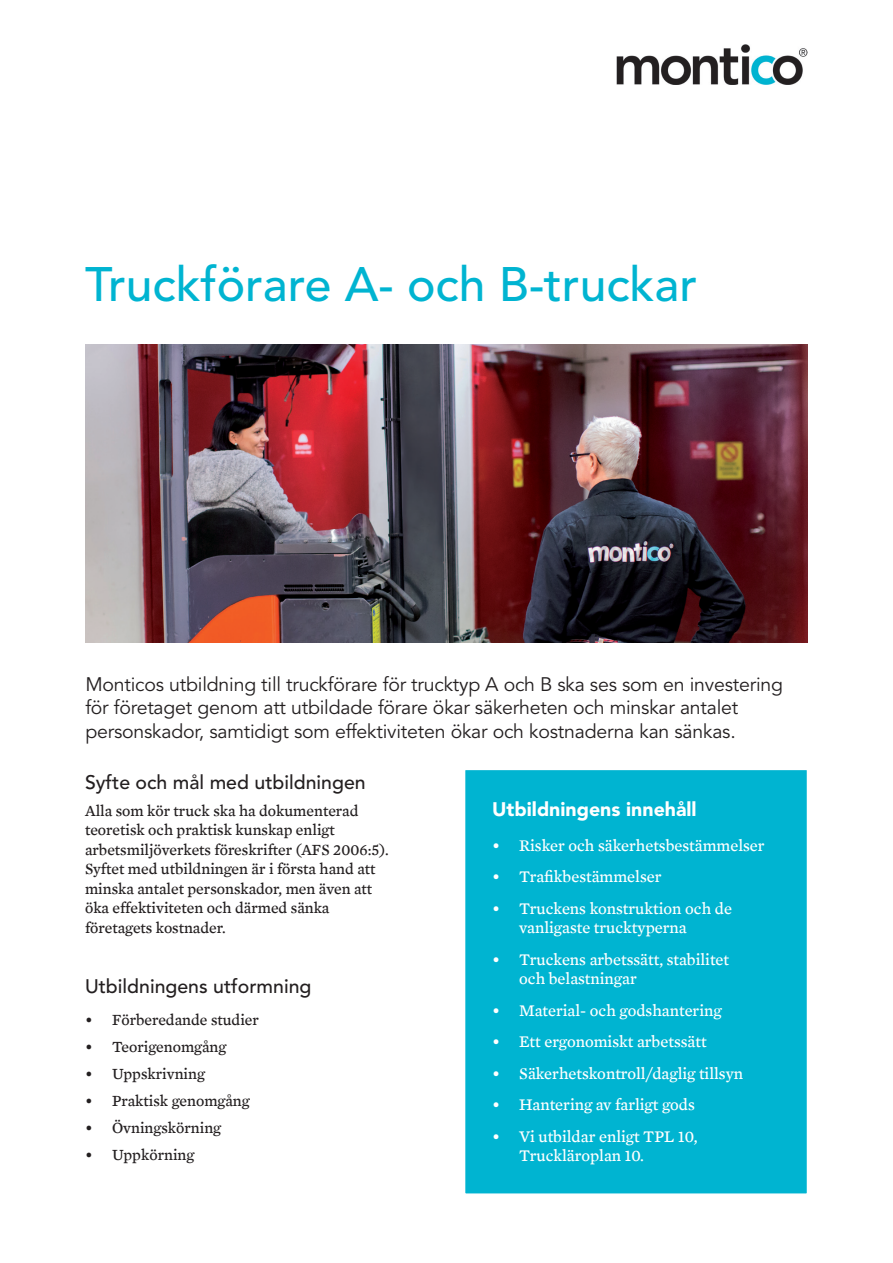
<style>
.page{position:relative;width:893px;height:1263px;background:#fff}
.page>*{position:absolute;margin:0;border:0;box-sizing:border-box;transform-origin:0 0}
.t1{font:500 48px "Avenir LT Std";color:#00b4d1}
.t2{font:19.5px/23.4px "Avenir LT Std";letter-spacing:-.01em;color:#231f20}
.t3{font:500 19.5px "Avenir LT Std";color:#231f20}
.t4{font:900 19.5px "Avenir LT Std";color:#fff}
.t5{font:16.5px/19.5px "Mercury Text G4";color:#fff}
.t6{font:15.75px "Mercury Text G4";color:#231f20}
</style>
<div class="page">
<img style="left:85px;top:344px;width:722px;height:298px">
<img style="left:616px;top:44px;width:191px;height:40px">
<div style="left:464px;top:769px;width:344px;height:426px;background:#00b4d1;border:2px solid #fff"></div>
<p class="t1" style="left:85px;top:257px;width:614px">Truckförare A- och B-truckar</p>
<p class="t2" style="left:85px;top:673px;width:699px">Monticos utbildning till truckförare för trucktyp A och B ska ses som en investering för företaget genom att utbildade förare ökar säkerheten och minskar antalet</p>
<p class="t2" style="left:85px;top:720px;width:652px">personskador, samtidigt som effektiviteten ökar och kostnaderna kan sänkas.</p>
<p class="t3" style="left:85px;top:771px;width:282px">Syfte och mål med utbildningen</p>
<p class="t6" style="left:85px;top:801px;width:275px">Alla som kör truck ska ha dokumenterad</p>
<p class="t6" style="left:85px;top:820px;width:251px">teoretisk och praktisk kunskap enligt</p>
<p class="t6" style="left:85px;top:840px;width:305px">arbetsmiljöverkets föreskrifter (AFS 2006:5).</p>
<p class="t6" style="left:85px;top:859px;width:292px">Syftet med utbildningen är i första hand att</p>
<p class="t6" style="left:85px;top:879px;width:289px">minska antalet personskador, men även att</p>
<p class="t6" style="left:85px;top:898px;width:246px">öka effektiviteten och därmed sänka</p>
<p class="t6" style="left:85px;top:918px;width:142px">företagets kostnader.</p>
<p class="t4" style="left:492px;top:798px;width:206px">Utbildningens innehåll</p>
<p class="t5" style="left:492px;top:836px;width:274px">• Risker och säkerhetsbestämmelser</p>
<p class="t5" style="left:492px;top:867px;width:171px">• Trafikbestämmelser</p>
<p class="t5" style="left:519px;top:899px;width:214px;text-indent:-27px">• Truckens konstruktion och de vanligaste trucktyperna</p>
<p class="t5" style="left:519px;top:950px;width:211px;text-indent:-27px">• Truckens arbetssätt, stabilitet och belastningar</p>
<p class="t5" style="left:492px;top:1001px;width:231px">• Material- och godshantering</p>
<p class="t5" style="left:492px;top:1032px;width:216px">• Ett ergonomiskt arbetssätt</p>
<p class="t5" style="left:492px;top:1064px;width:252px">• Säkerhetskontroll/daglig tillsyn</p>
<p class="t5" style="left:492px;top:1095px;width:204px">• Hantering av farligt gods</p>
<p class="t5" style="left:519px;top:1127px;width:180px;text-indent:-27px">• Vi utbildar enligt TPL 10,<br>Truckläroplan 10.</p>
<p class="t3" style="left:85px;top:975px;width:228px">Utbildningens utformning</p>
<p class="t6" style="left:85px;top:1010px;width:175px">• Förberedande studier</p>
<p class="t6" style="left:85px;top:1037px;width:143px">• Teorigenomgång</p>
<p class="t6" style="left:85px;top:1064px;width:121px">• Uppskrivning</p>
<p class="t6" style="left:85px;top:1091px;width:166px">• Praktisk genomgång</p>
<p class="t6" style="left:85px;top:1118px;width:138px">• Övningskörning</p>
<p class="t6" style="left:85px;top:1145px;width:111px">• Uppkörning</p>
</div>
